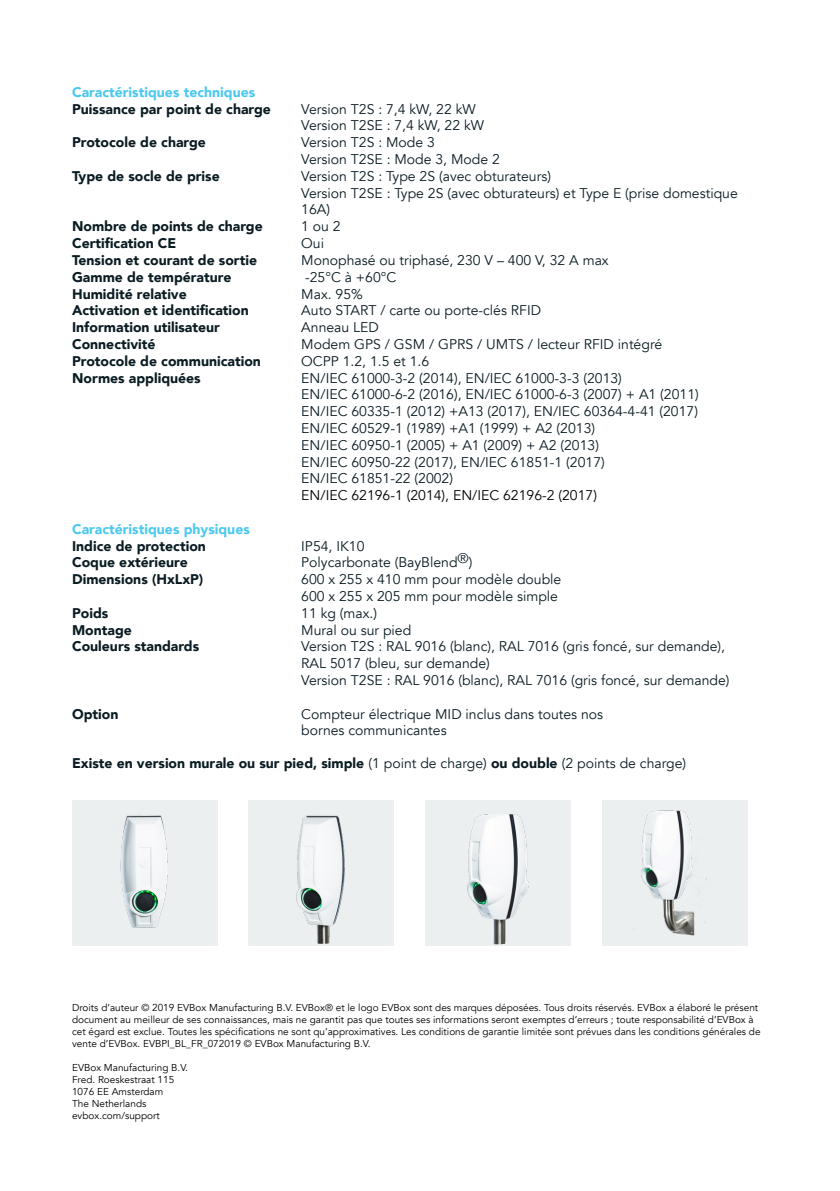
<style>
.page{position:relative;width:840px;height:1191px;background:#fff}
.page>*{position:absolute;margin:0;border:0;box-sizing:border-box;transform-origin:0 0}
.t1{font:14px/16.8px "Avenir";color:#0a1c23}
.t2{font:900 14px/16.8px "Avenir";color:#0a1c23}
.t3{font:900 14px "Avenir";color:#4cc8ef}
.t4{font:14px "Avenir";color:#000}
.t5{font:10px/12px "Avenir";color:#000}
.s1{font-weight:400}
</style>
<div class="page">
<div style="left:425px;top:800px;width:145px;height:145px;background:#eceff0"></div>
<div style="left:602px;top:800px;width:145px;height:145px;background:#eceff0"></div>
<img style="left:467px;top:814px;width:62px;height:130px">
<img style="left:633px;top:810px;width:74px;height:126px">
<div style="left:249px;top:800px;width:145px;height:145px;background:#eceff0"></div>
<img style="left:296px;top:815px;width:49px;height:128px">
<div style="left:72px;top:800px;width:145px;height:145px;background:#eceff0"></div>
<img style="left:120px;top:815px;width:48px;height:113px">
<p class="t3" style="left:72px;top:80px;width:185px">Caractéristiques techniques</p>
<p class="t2" style="left:72px;top:100px;width:200px">Puissance par point de charge</p>
<p class="t2" style="left:72px;top:134px;width:135px">Protocole de charge</p>
<p class="t2" style="left:72px;top:167px;width:149px">Type de socle de prise</p>
<p class="t2" style="left:72px;top:218px;width:192px">Nombre de points de charge<br>Certification CE<br>Tension et courant de sortie<br>Gamme de température<br>Humidité relative<br>Activation et identification<br>Information utilisateur<br>Connectivité<br>Protocole de communication<br>Normes appliquées</p>
<p class="t1" style="left:301px;top:101px;width:438px">Version T2S : 7,4 kW, 22 kW<br>Version T2SE : 7,4 kW, 22 kW<br>Version T2S : Mode 3<br>Version T2SE : Mode 3, Mode 2<br>Version T2S : Type 2S (avec obturateurs)<br>Version T2SE : Type 2S (avec obturateurs) et Type E (prise domestique<br>16A)<br>1 ou 2<br>Oui<br>Monophasé ou triphasé, 230 V – 400 V, 32 A max<br>-25°C à +60°C<br>Max. 95%<br>Auto START / carte ou porte-clés RFID<br>Anneau LED<br>Modem GPS / GSM / GPRS / UMTS / lecteur RFID intégré<br>OCPP 1.2, 1.5 et 1.6<br>EN/IEC 61000-3-2 (2014), EN/IEC 61000-3-3 (2013)<br>EN/IEC 61000-6-2 (2016), EN/IEC 61000-6-3 (2007) + A1 (2011)<br>EN/IEC 60335-1 (2012) +A13 (2017), EN/IEC 60364-4-41 (2017)<br>EN/IEC 60529-1 (1989) +A1 (1999) + A2 (2013)<br>EN/IEC 60950-1 (2005) + A1 (2009) + A2 (2013)<br>EN/IEC 60950-22 (2017), EN/IEC 61851-1 (2017)<br>EN/IEC 61851-22 (2002)</p>
<p class="t4" style="left:301px;top:487px;width:297px">EN/IEC 62196-1 (2014), EN/IEC 62196-2 (2017)</p>
<p class="t1" style="left:301px;top:537px;width:429px">IP54, IK10<br>Polycarbonate (BayBlend®)<br>600 x 255 x 410 mm pour modèle double<br>600 x 255 x 205 mm pour modèle simple<br>11 kg (max.)<br>Mural ou sur pied<br>Version T2S : RAL 9016 (blanc), RAL 7016 (gris foncé, sur demande),<br>RAL 5017 (bleu, sur demande)<br>Version T2SE : RAL 9016 (blanc), RAL 7016 (gris foncé, sur demande)</p>
<p class="t1" style="left:301px;top:705px;width:303px">Compteur électrique MID inclus dans toutes nos bornes communicantes</p>
<p class="t3" style="left:72px;top:517px;width:179px">Caractéristiques physiques</p>
<p class="t2" style="left:72px;top:537px;width:135px">Indice de protection<br>Coque extérieure<br>Dimensions (HxLxP)</p>
<p class="t2" style="left:72px;top:604px;width:129px">Poids<br>Montage<br>Couleurs standards</p>
<p class="t2" style="left:72px;top:705px;width:48px">Option</p>
<p class="t2" style="left:72px;top:754px;width:615px">Existe en version murale ou sur pied, simple <span class="s1">(1 point de charge)</span> ou double <span class="s1">(2 points de charge)</span></p>
<p class="t5" style="left:72px;top:1001px;width:689px">Droits d’auteur © 2019 EVBox Manufacturing B.V. EVBox® et le logo EVBox sont des marques déposées. Tous droits réservés. EVBox a élaboré le présent document au meilleur de ses connaissances, mais ne garantit pas que toutes ses informations seront exemptes d’erreurs ; toute responsabilité d’EVBox à cet égard est exclue. Toutes les spécifications ne sont qu’approximatives. Les conditions de garantie limitée sont prévues dans les conditions générales de vente d’EVBox. EVBPI_BL_FR_072019 © EVBox Manufacturing B.V.</p>
<p class="t5" style="left:72px;top:1061px;width:117px">EVBox Manufacturing B.V.<br>Fred. Roeskestraat 115<br>1076 EE Amsterdam<br>The Netherlands evbox.com/support</p>
</div>
